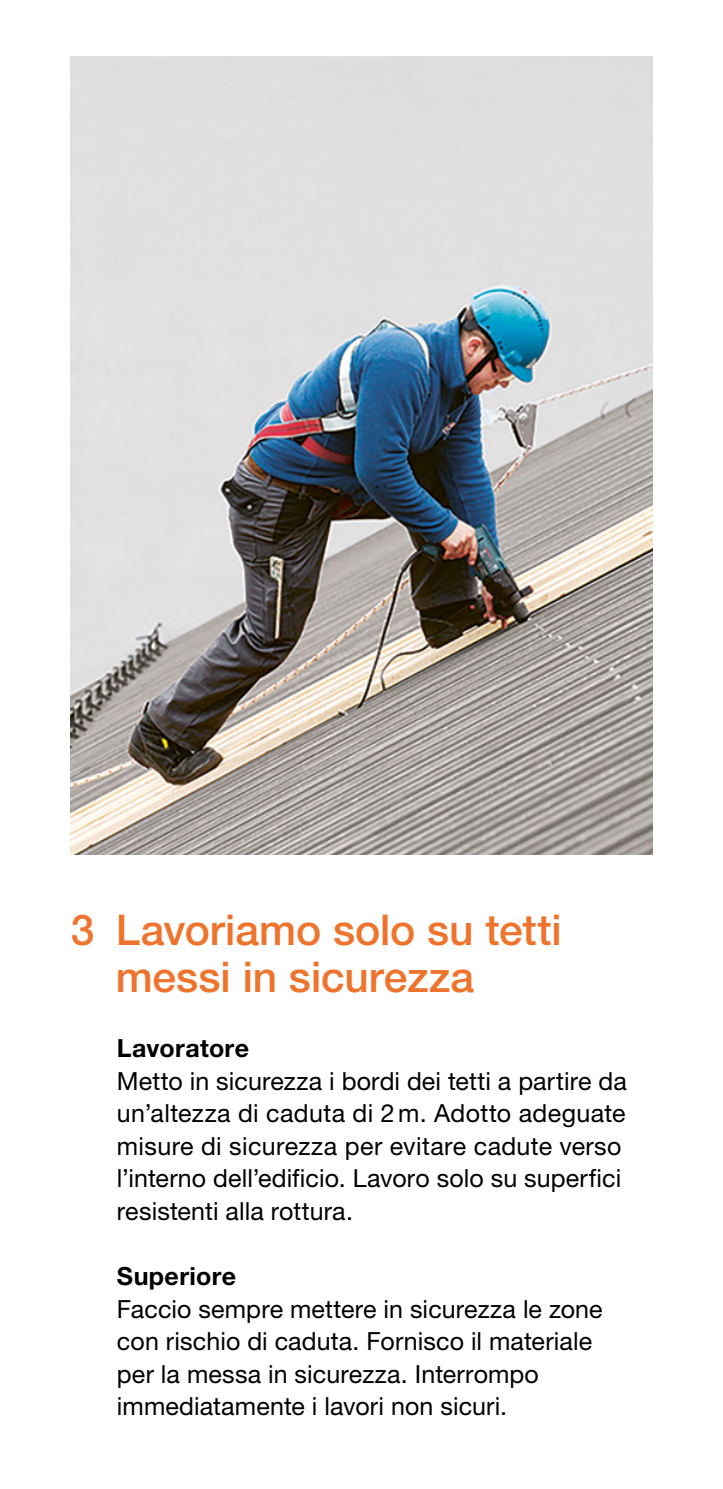
<style>
.page{position:relative;width:723px;height:1489px;background:#fff}
.page>*{position:absolute;margin:0;border:0;box-sizing:border-box;transform-origin:0 0}
.t1{font:500 42.5px/47.5px "Helvetica Neue LT Std";color:#ee742d}
.t2{font:25px/32.5px "Helvetica Neue LT Std";letter-spacing:.005em;color:#000}
.t3{font:700 25px "Helvetica Neue LT Std";letter-spacing:.015em;color:#000}
</style>
<div class="page">
<img style="left:71px;top:57px;width:581px;height:797px">
<h1 class="t1" style="left:116px;top:905px;width:447px;text-indent:-45px">3 Lavoriamo solo su tetti messi in sicurezza</h1>
<p class="t3" style="left:117px;top:1032px;width:134px">Lavoratore</p>
<p class="t2" style="left:117px;top:1064px;width:511px">Metto in sicurezza i bordi dei tetti a partire da un’altezza di caduta di 2 m. Adotto adeguate misure di sicurezza per evitare cadute verso l’interno dell’edificio. Lavoro solo su superfici resistenti alla rottura.</p>
<p class="t3" style="left:117px;top:1260px;width:121px">Superiore</p>
<p class="t2" style="left:117px;top:1291px;width:487px">Faccio sempre mettere in sicurezza le zone con rischio di caduta. Fornisco il materiale per la messa in sicurezza. Interrompo immediatamente i lavori non sicuri.</p>
</div>
